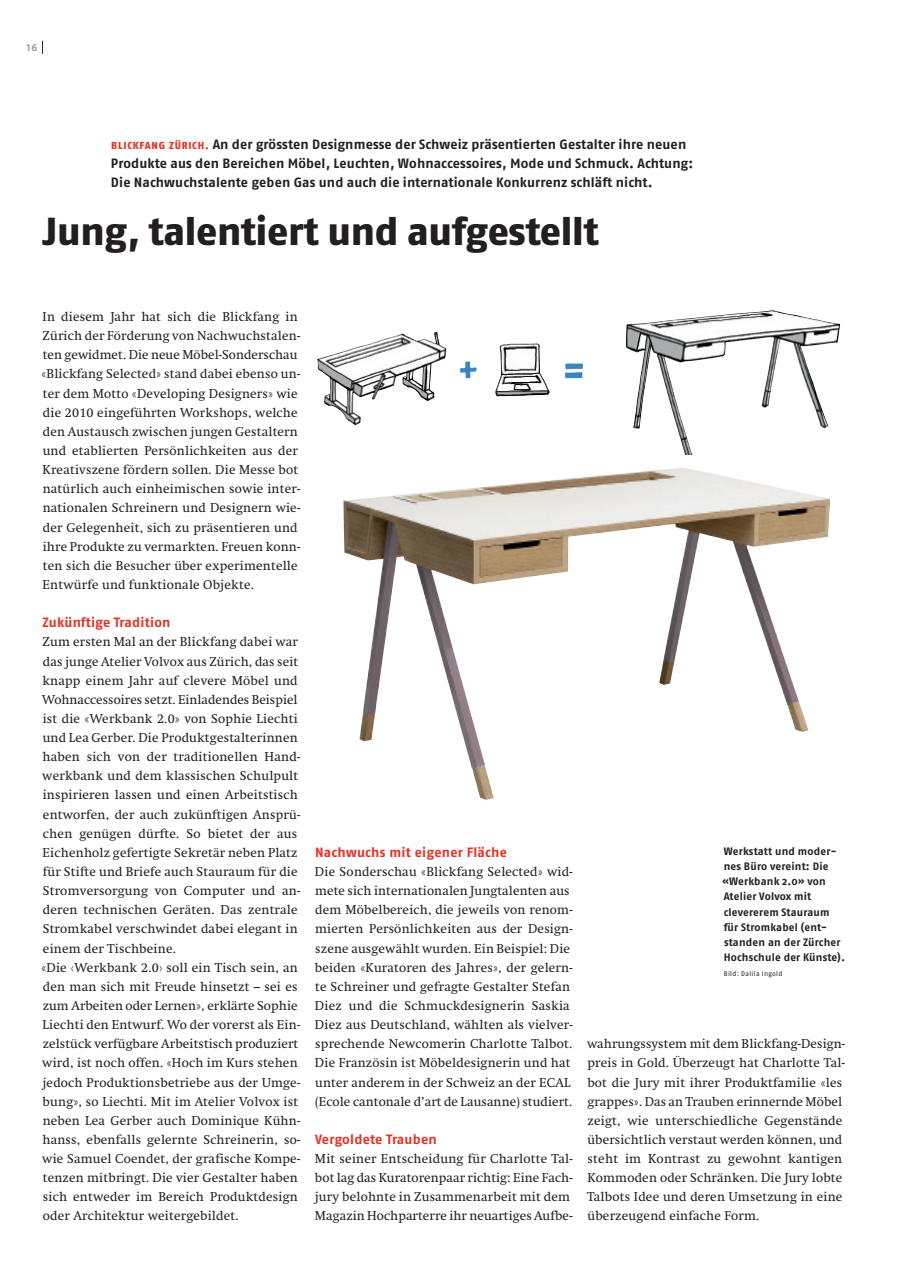
<style>
.page{position:relative;width:915px;height:1263px;background:#fff}
.page>*{position:absolute;margin:0;border:0;box-sizing:border-box;transform-origin:0 0}
._02_RT_Haupttitel{font:39px "Fago No Exb";letter-spacing:-.01em;color:#231f20}
._01_RT_Lead{font:700 13.5px/19.2px "Fago No";letter-spacing:.005em;color:#231f20}
._04_RT_Lauftext{font:700 13.5px "Fago No";letter-spacing:.015em;color:#e53025}
._07_RT_Zwischentitel{font:700 13.5px "Fago No";letter-spacing:.015em;color:#e53025}
._04_RT_Lauftext-2{font:12.75px/19.2px "Swift";letter-spacing:.02em;color:#231f20}
._09_RT_Bildlegenden{font:700 10.8px/15.1px "Fago No";letter-spacing:.015em;color:#231f20}
._01_MO_Pagina_rechts{font:10.2px "Fago No Bold Lf";color:#939598}
._11_RT_Bildnachweis{font:6.75px "Fago No";letter-spacing:.045em;color:#231f20}
.s1{font-family:"Fago No Exb";font-weight:400;font-size:10.2px;color:#e53025}
</style>
<div class="page">
<svg style="left:42px;top:41px;width:1px;height:13px"></svg>
<img style="left:343px;top:468px;width:487px;height:332px">
<img style="left:317px;top:310px;width:522px;height:145px">
<p class="_01_MO_Pagina_rechts" style="left:27px;top:41px;width:12px">16</p>
<p class="_01_RT_Lead" style="left:111px;top:134px;width:583px"><span class="s1">BLICKFANG ZÜRICH.</span> An der grössten Designmesse der Schweiz präsentierten Gestalter ihre neuen<br>Produkte aus den Bereichen Möbel, Leuchten, Wohnaccessoires, Mode und Schmuck. Achtung:<br>Die Nachwuchstalente geben Gas und auch die internationale Konkurrenz schläft nicht.</p>
<p class="_02_RT_Haupttitel" style="left:43px;top:208px;width:557px">Jung, talentiert und aufgestellt</p>
<p class="_04_RT_Lauftext-2" style="left:41px;top:307px;width:260px">In diesem Jahr hat sich die Blickfang in Zürich der Förderung von Nachwuchstalen&shy;ten gewidmet. Die neue Möbel-Sonderschau «Blickfang Selected» stand dabei ebenso un&shy;ter dem Motto «Developing Designers» wie die 2010 eingeführten Workshops, welche den Austausch zwischen jungen Gestaltern und etablierten Persönlichkeiten aus der Kreativszene fördern sollen. Die Messe bot natürlich auch einheimischen sowie inter&shy;nationalen Schreinern und Designern wie&shy;der Gelegenheit, sich zu präsentieren und ihre Produkte zu vermarkten. Freuen konn&shy;ten sich die Besucher über experimentelle Entwürfe und funktionale Objekte.</p>
<p class="_07_RT_Zwischentitel" style="left:42px;top:615px;width:129px">Zukünftige Tradition</p>
<p class="_04_RT_Lauftext-2" style="left:42px;top:632px;width:259px">Zum ersten Mal an der Blickfang dabei war das junge Atelier Volvox aus Zürich, das seit knapp einem Jahr auf clevere Möbel und Wohnaccessoires setzt. Einladendes Beispiel ist die «Werkbank 2.0» von Sophie Liechti und Lea Gerber. Die Produktgestalterinnen haben sich von der traditionellen Hand&shy;werkbank und dem klassischen Schulpult inspirieren lassen und einen Arbeitstisch entworfen, der auch zukünftigen Ansprü&shy;chen genügen dürfte. So bietet der aus Eichenholz gefertigte Sekretär neben Platz für Stifte und Briefe auch Stauraum für die Stromversorgung von Computer und an&shy;deren technischen Geräten. Das zentrale Stromkabel verschwindet dabei elegant in einem der Tischbeine.</p>
<p class="_04_RT_Lauftext-2" style="left:41px;top:958px;width:260px">«Die ‹Werkbank 2.0› soll ein Tisch sein, an den man sich mit Freude hinsetzt – sei es zum Arbeiten oder Lernen», erklärte Sophie Liechti den Entwurf. Wo der vorerst als Ein&shy;zelstück verfügbare Arbeitstisch produziert wird, ist noch offen. «Hoch im Kurs stehen jedoch Produktionsbetriebe aus der Umge&shy;bung», so Liechti. Mit im Atelier Volvox ist neben Lea Gerber auch Dominique Kühn&shy;hanss, ebenfalls gelernte Schreinerin, so&shy;wie Samuel Coendet, der grafische Kompe&shy;tenzen mitbringt. Die vier Gestalter haben sich entweder im Bereich Produktdesign oder Architektur weitergebildet.</p>
<p class="_04_RT_Lauftext" style="left:315px;top:844px;width:193px">Nachwuchs mit eigener Fläche</p>
<p class="_04_RT_Lauftext-2" style="left:315px;top:862px;width:259px">Die Sonderschau «Blickfang Selected» wid&shy;mete sich internationalen Jungtalenten aus dem Möbelbereich, die jeweils von renom&shy;mierten Persönlichkeiten aus der Design&shy;szene ausgewählt wurden. Ein Beispiel: Die beiden «Kuratoren des Jahres», der gelern&shy;te Schreiner und gefragte Gestalter Stefan Diez und die Schmuckdesignerin Saskia Diez aus Deutschland, wählten als vielver&shy;sprechende Newcomerin Charlotte Talbot.<br>Die Französin ist Möbeldesignerin und hat unter anderem in der Schweiz an der ECAL (Ecole cantonale d’art de Lausanne) studiert.</p>
<p class="_04_RT_Lauftext" style="left:315px;top:1131px;width:123px">Vergoldete Trauben</p>
<p class="_04_RT_Lauftext-2" style="left:314px;top:1149px;width:259px">Mit seiner Entscheidung für Charlotte Tal&shy;bot lag das Kuratorenpaar richtig: Eine Fach&shy;jury belohnte in Zusammenarbeit mit dem Magazin Hochparterre ihr neuartiges Aufbe-</p>
<p class="_09_RT_Bildlegenden" style="left:722px;top:843px;width:124px">Werkstatt und moder&shy;nes Büro vereint: Die «Werkbank 2.0» von<br>Atelier Volvox mit clevererem Stauraum für Stromkabel (ent&shy;standen an der Zürcher<br>Hochschule der Künste).</p>
<p class="_11_RT_Bildnachweis" style="left:723px;top:970px;width:60px">Bild: Dalila Ingold</p>
<p class="_04_RT_Lauftext-2" style="left:586px;top:1034px;width:259px">wahrungssystem mit dem Blickfang-Design&shy;preis in Gold. Überzeugt hat Charlotte Tal&shy;bot die Jury mit ihrer Produktfamilie «les grappes». Das an Trauben erinnernde Möbel zeigt, wie unterschiedliche Gegenstände übersichtlich verstaut werden können, und steht im Kontrast zu gewohnt kantigen Kommoden oder Schränken. Die Jury lobte Talbots Idee und deren Umsetzung in eine überzeugend einfache Form.</p>
</div>
